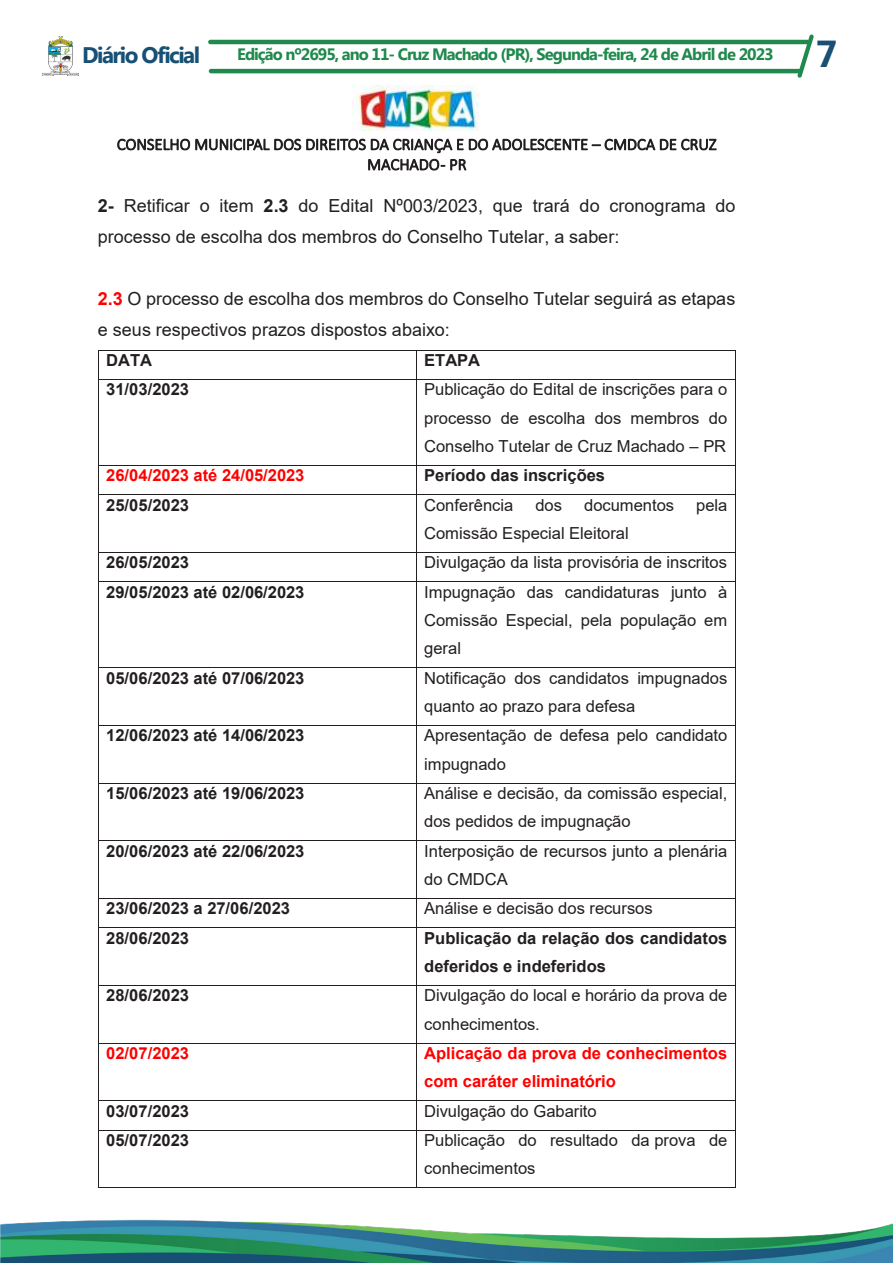
<style>
.page{position:relative;width:893px;height:1263px;background:#fff}
.page>*{position:absolute;margin:0;border:0;box-sizing:border-box;transform-origin:0 0}
.t1{font:700 37.5px "Myanmar Text";color:#175074}
.t2{font:700 22.5px "Myanmar Text";letter-spacing:-.07em;color:#175074}
.t3{font:18px/31px "Arial";color:#231f20}
.t4{font:16.5px/28.5px "Arial";color:#231f20}
.t5{font:700 16.5px/28.5px "Arial";color:#231f20}
.t6{font:700 16.5px/28.5px "Arial";color:#f00}
.t7{font:300 16.5px/20.1px "Calibri";color:#231f20;text-align:center}
.t8{font:700 16.5px "Myanmar Text";letter-spacing:-.06em;color:#20894d}
.s1{font-weight:700}
.s2{font-weight:700;color:#f00}
</style>
<div class="page">
<hr style="left:208px;top:40px;width:602px;height:4px;background:#20894d;border-radius:2px">
<hr style="left:209px;top:69px;width:593px;height:4px;background:#20894d;border-radius:2px">
<img style="left:43px;top:37px;width:36px;height:38px">
<svg style="left:797px;top:34px;width:17px;height:44px"></svg>
<img style="left:0;top:1219px;width:893px;height:44px">
<img style="left:353px;top:86px;width:126px;height:45px">
<hr style="left:99px;top:350px;width:317px;height:1px;background:#231f20">
<hr style="left:416px;top:350px;width:319px;height:1px;background:#231f20">
<svg style="left:98px;top:350px;width:1px;height:30px"></svg>
<hr style="left:99px;top:379px;width:317px;height:1px;background:#231f20">
<svg style="left:416px;top:351px;width:1px;height:28px"></svg>
<hr style="left:416px;top:379px;width:319px;height:1px;background:#231f20">
<svg style="left:735px;top:350px;width:1px;height:30px"></svg>
<hr style="left:98px;top:380px;width:1px;height:85px;background:#231f20">
<hr style="left:416px;top:380px;width:1px;height:85px;background:#231f20">
<hr style="left:735px;top:380px;width:1px;height:85px;background:#231f20">
<hr style="left:99px;top:465px;width:317px;height:1px;background:#231f20">
<hr style="left:416px;top:465px;width:319px;height:1px;background:#231f20">
<svg style="left:98px;top:465px;width:1px;height:30px"></svg>
<hr style="left:99px;top:494px;width:317px;height:1px;background:#231f20">
<svg style="left:416px;top:466px;width:1px;height:28px"></svg>
<hr style="left:416px;top:494px;width:319px;height:1px;background:#231f20">
<svg style="left:735px;top:465px;width:1px;height:30px"></svg>
<hr style="left:98px;top:495px;width:1px;height:57px;background:#231f20">
<hr style="left:416px;top:495px;width:1px;height:57px;background:#231f20">
<hr style="left:735px;top:495px;width:1px;height:57px;background:#231f20">
<hr style="left:99px;top:552px;width:317px;height:1px;background:#231f20">
<hr style="left:416px;top:552px;width:319px;height:1px;background:#231f20">
<svg style="left:98px;top:552px;width:1px;height:30px"></svg>
<hr style="left:99px;top:581px;width:317px;height:1px;background:#231f20">
<svg style="left:416px;top:553px;width:1px;height:28px"></svg>
<hr style="left:416px;top:581px;width:319px;height:1px;background:#231f20">
<svg style="left:735px;top:552px;width:1px;height:30px"></svg>
<hr style="left:98px;top:582px;width:1px;height:85px;background:#231f20">
<hr style="left:416px;top:582px;width:1px;height:85px;background:#231f20">
<hr style="left:735px;top:582px;width:1px;height:85px;background:#231f20">
<hr style="left:99px;top:667px;width:317px;height:1px;background:#231f20">
<hr style="left:416px;top:667px;width:319px;height:1px;background:#231f20">
<hr style="left:98px;top:668px;width:1px;height:57px;background:#231f20">
<hr style="left:416px;top:668px;width:1px;height:57px;background:#231f20">
<hr style="left:735px;top:668px;width:1px;height:57px;background:#231f20">
<hr style="left:99px;top:725px;width:317px;height:1px;background:#231f20">
<hr style="left:416px;top:725px;width:319px;height:1px;background:#231f20">
<hr style="left:98px;top:726px;width:1px;height:57px;background:#231f20">
<hr style="left:416px;top:726px;width:1px;height:57px;background:#231f20">
<hr style="left:735px;top:726px;width:1px;height:57px;background:#231f20">
<hr style="left:99px;top:783px;width:317px;height:1px;background:#231f20">
<hr style="left:416px;top:783px;width:319px;height:1px;background:#231f20">
<hr style="left:98px;top:783px;width:1px;height:58px;background:#231f20">
<hr style="left:416px;top:783px;width:1px;height:58px;background:#231f20">
<hr style="left:735px;top:783px;width:1px;height:58px;background:#231f20">
<hr style="left:99px;top:841px;width:317px;height:1px;background:#231f20">
<hr style="left:416px;top:841px;width:319px;height:1px;background:#231f20">
<hr style="left:98px;top:841px;width:1px;height:57px;background:#231f20">
<hr style="left:416px;top:841px;width:1px;height:57px;background:#231f20">
<hr style="left:735px;top:841px;width:1px;height:57px;background:#231f20">
<hr style="left:99px;top:898px;width:317px;height:1px;background:#231f20">
<hr style="left:416px;top:898px;width:319px;height:1px;background:#231f20">
<svg style="left:98px;top:898px;width:1px;height:30px"></svg>
<hr style="left:99px;top:927px;width:317px;height:1px;background:#231f20">
<svg style="left:416px;top:899px;width:1px;height:28px"></svg>
<hr style="left:416px;top:927px;width:319px;height:1px;background:#231f20">
<svg style="left:735px;top:898px;width:1px;height:30px"></svg>
<hr style="left:98px;top:928px;width:1px;height:57px;background:#231f20">
<hr style="left:416px;top:928px;width:1px;height:57px;background:#231f20">
<hr style="left:735px;top:928px;width:1px;height:57px;background:#231f20">
<hr style="left:99px;top:985px;width:317px;height:1px;background:#231f20">
<hr style="left:416px;top:985px;width:319px;height:1px;background:#231f20">
<hr style="left:98px;top:986px;width:1px;height:57px;background:#231f20">
<hr style="left:416px;top:986px;width:1px;height:57px;background:#231f20">
<hr style="left:735px;top:986px;width:1px;height:57px;background:#231f20">
<hr style="left:99px;top:1043px;width:317px;height:1px;background:#231f20">
<hr style="left:416px;top:1043px;width:319px;height:1px;background:#231f20">
<hr style="left:98px;top:1043px;width:1px;height:57px;background:#231f20">
<hr style="left:416px;top:1043px;width:1px;height:57px;background:#231f20">
<hr style="left:735px;top:1043px;width:1px;height:57px;background:#231f20">
<hr style="left:99px;top:1100px;width:317px;height:1px;background:#231f20">
<hr style="left:416px;top:1100px;width:319px;height:1px;background:#231f20">
<svg style="left:98px;top:1100px;width:1px;height:30px"></svg>
<hr style="left:99px;top:1130px;width:317px;height:1px;background:#231f20">
<svg style="left:416px;top:1101px;width:1px;height:29px"></svg>
<hr style="left:416px;top:1130px;width:319px;height:1px;background:#231f20">
<svg style="left:735px;top:1100px;width:1px;height:30px"></svg>
<hr style="left:98px;top:1130px;width:1px;height:57px;background:#231f20">
<hr style="left:99px;top:1187px;width:317px;height:1px;background:#231f20">
<hr style="left:416px;top:1130px;width:1px;height:57px;background:#231f20">
<hr style="left:416px;top:1187px;width:319px;height:1px;background:#231f20">
<hr style="left:735px;top:1130px;width:1px;height:57px;background:#231f20">
<p class="t2" style="left:82px;top:42px;width:119px">Diário Oficial</p>
<p class="t8" style="left:237px;top:45px;width:538px">Edição nº2695, ano 11- Cruz Machado (PR), Segunda-feira, 24 de Abril de 2023</p>
<p class="t1" style="left:816px;top:32px;width:23px">7</p>
<p class="t7" style="left:117px;top:134px;width:601px">CONSELHO MUNICIPAL DOS DIREITOS DA CRIANÇA E DO ADOLESCENTE – CMDCA DE CRUZ<br>MACHADO - PR</p>
<p class="t3" style="left:98px;top:190px;width:639px"><span class="s1">2-</span> Retificar o item <span class="s1">2.3</span> do Edital Nº003/2023, que trará do cronograma do processo de escolha dos membros do Conselho Tutelar, a saber:</p>
<p class="t3" style="left:98px;top:283px;width:639px"><span class="s2">2.3</span> O processo de escolha dos membros do Conselho Tutelar seguirá as etapas e seus respectivos prazos dispostos abaixo:</p>
<p class="t5" style="left:106px;top:346px;width:47px">DATA</p>
<p class="t5" style="left:424px;top:346px;width:57px">ETAPA</p>
<p class="t5" style="left:106px;top:375px;width:84px">31/03/2023</p>
<p class="t4" style="left:424px;top:375px;width:305px;text-align:justify">Publicação do Edital de inscrições para o processo de escolha dos membros do Conselho Tutelar de Cruz Machado – PR</p>
<p class="t6" style="left:106px;top:461px;width:200px">26/04/2023 até 24/05/2023</p>
<p class="t5" style="left:424px;top:461px;width:182px">Período das inscrições</p>
<p class="t5" style="left:106px;top:491px;width:84px">25/05/2023</p>
<p class="t4" style="left:424px;top:490px;width:91px">Conferência</p>
<p class="t4" style="left:535px;top:490px;width:28px">dos</p>
<p class="t4" style="left:584px;top:490px;width:91px">documentos</p>
<p class="t4" style="left:696px;top:490px;width:33px">pela</p>
<p class="t4" style="left:424px;top:519px;width:206px">Comissão Especial Eleitoral</p>
<p class="t5" style="left:106px;top:548px;width:84px">26/05/2023</p>
<p class="t4" style="left:424px;top:548px;width:304px">Divulgação da lista provisória de inscritos</p>
<p class="t5" style="left:106px;top:578px;width:200px">29/05/2023 até 02/06/2023</p>
<p class="t4" style="left:424px;top:577px;width:305px;text-align:justify">Impugnação das candidaturas junto à Comissão Especial, pela população em geral</p>
<p class="t5" style="left:106px;top:664px;width:200px">05/06/2023 até 07/06/2023</p>
<p class="t4" style="left:424px;top:664px;width:305px">Notificação dos candidatos impugnados quanto ao prazo para defesa</p>
<p class="t5" style="left:106px;top:721px;width:200px">12/06/2023 até 14/06/2023</p>
<p class="t4" style="left:424px;top:721px;width:305px">Apresentação de defesa pelo candidato impugnado</p>
<p class="t5" style="left:106px;top:779px;width:200px">15/06/2023 até 19/06/2023</p>
<p class="t4" style="left:424px;top:779px;width:305px">Análise e decisão, da comissão especial, dos pedidos de impugnação</p>
<p class="t5" style="left:106px;top:837px;width:200px">20/06/2023 até 22/06/2023</p>
<p class="t4" style="left:424px;top:837px;width:305px">Interposição de recursos junto a plenária do CMDCA</p>
<p class="t5" style="left:106px;top:894px;width:185px">23/06/2023 a 27/06/2023</p>
<p class="t4" style="left:424px;top:894px;width:230px">Análise e decisão dos recursos</p>
<p class="t5" style="left:106px;top:924px;width:84px">28/06/2023</p>
<p class="t5" style="left:424px;top:924px;width:305px">Publicação da relação dos candidatos deferidos e indeferidos</p>
<p class="t5" style="left:106px;top:981px;width:84px">28/06/2023</p>
<p class="t4" style="left:424px;top:981px;width:305px">Divulgação do local e horário da prova de conhecimentos.</p>
<p class="t6" style="left:106px;top:1039px;width:84px">02/07/2023</p>
<p class="t6" style="left:424px;top:1039px;width:305px">Aplicação da prova de conhecimentos com caráter eliminatório</p>
<p class="t5" style="left:106px;top:1097px;width:84px">03/07/2023</p>
<p class="t4" style="left:424px;top:1097px;width:174px">Divulgação do Gabarito</p>
<p class="t5" style="left:106px;top:1126px;width:84px">05/07/2023</p>
<p class="t4" style="left:424px;top:1126px;width:305px">Publicação do resultado da prova de conhecimentos</p>
</div>
